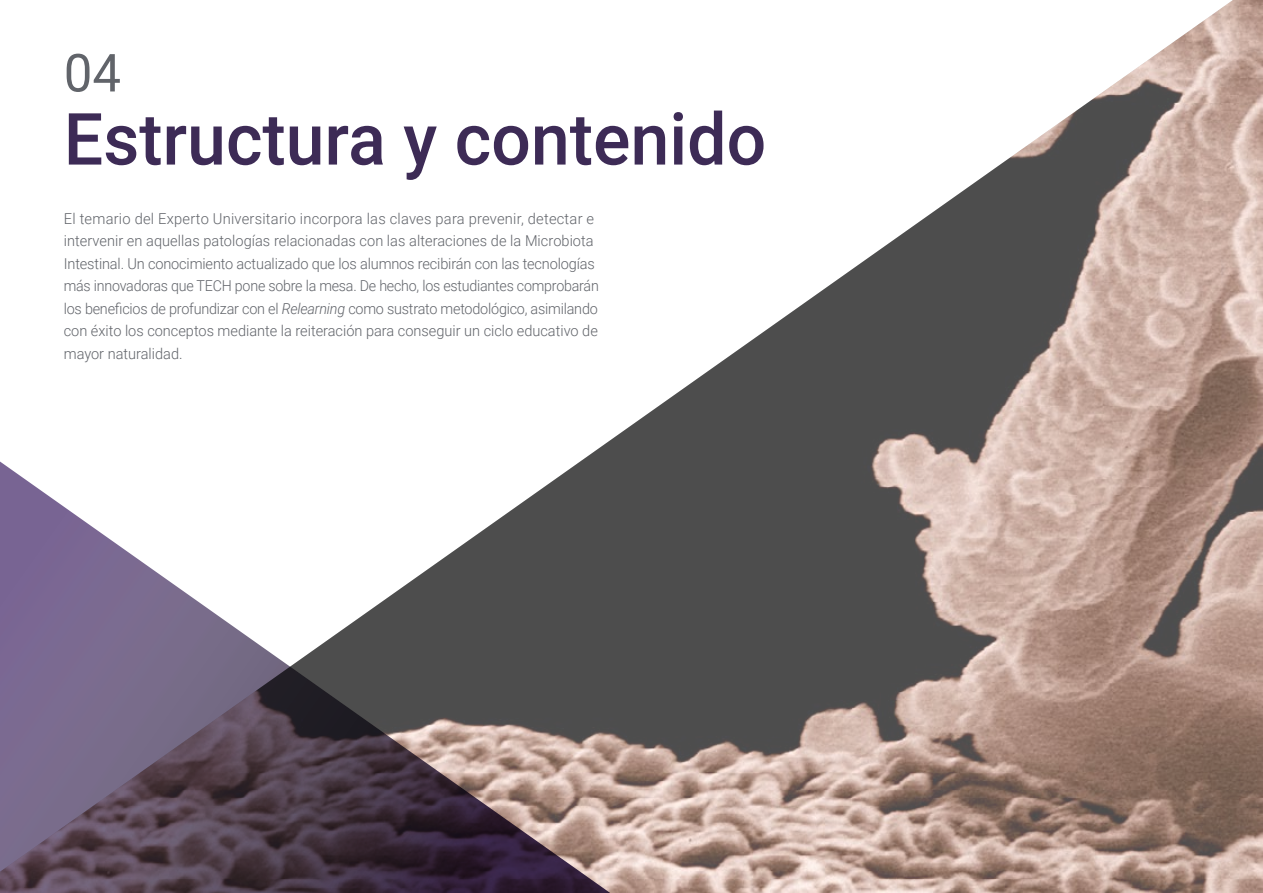
<style>
.page{position:relative;width:1263px;height:893px;background:#fff}
.page>*{position:absolute;margin:0;border:0;box-sizing:border-box;transform-origin:0 0}
.t1{font:500 72px "Roboto";color:#3d2b56}
.t2{font:52.5px "Roboto";color:#61646a}
.t3{font:300 15px/22.5px "Roboto";letter-spacing:-.005em;color:#61646a}
.s1{font-style:italic}
</style>
<div class="page">
<img style="left:602px;top:0;width:661px;height:893px">
<svg style="left:0;top:446px;width:640px;height:447px"></svg>
<h2 class="t2" style="left:64px;top:36px;width:59px">04</h2>
<h1 class="t1" style="left:64px;top:89px;width:704px">Estructura y contenido</h1>
<p class="t3" style="left:64px;top:207px;width:536px">El temario del Experto Universitario incorpora las claves para prevenir, detectar e intervenir en aquellas patologías relacionadas con las alteraciones de la Microbiota Intestinal. Un conocimiento actualizado que los alumnos recibirán con las tecnologías más innovadoras que TECH pone sobre la mesa. De hecho, los estudiantes comprobarán los beneficios de profundizar con el <span class="s1">Relearning</span> como sustrato metodológico, asimilando con éxito los conceptos mediante la reiteración para conseguir un ciclo educativo de mayor naturalidad.</p>
</div>
